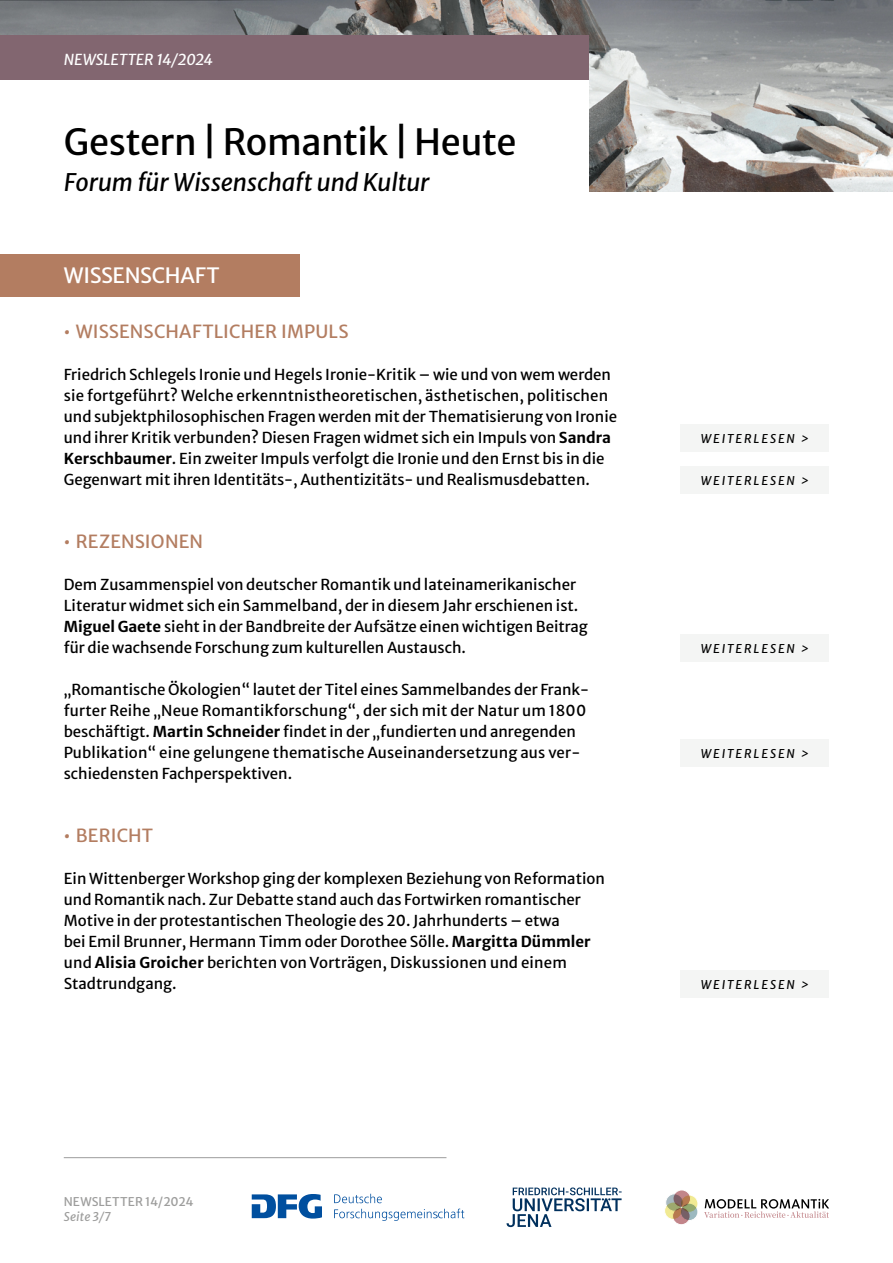
<style>
.page{position:relative;width:893px;height:1263px;background:#fff}
.page>*{position:absolute;margin:0;border:0;box-sizing:border-box;transform-origin:0 0}
.t1{font:36px "Merriweather Sans";letter-spacing:-.015em;color:#000}
.t2{font:italic 24px "Merriweather Sans";letter-spacing:-.005em;color:#000}
.t3{font:21px "Merriweather Sans";letter-spacing:-.01em;color:#fff}
.Überschrift{font:18px "Merriweather Sans";letter-spacing:.01em;color:#b37d61}
.Text{font:15px/21px "Merriweather Sans";color:#000}
.t4{font:italic 15px "Merriweather Sans";letter-spacing:-.005em;color:#fff}
.t5{font:italic 12px "Merriweather Sans";letter-spacing:.155em;color:#000}
.t6{font:12px "Merriweather Sans";letter-spacing:.005em;color:#9d9d9c}
.t7{font:italic 12px "Merriweather Sans";letter-spacing:.01em;color:#9d9d9c}
.s1{font-weight:700}
</style>
<div class="page">
<img style="left:0;top:0;width:893px;height:191px">
<div style="left:0;top:35px;width:589px;height:111px;background:#826670"></div>
<div style="left:0;top:81px;width:589px;height:118px;background:#fff"></div>
<svg style="left:506px;top:1187px;width:116px;height:40px"></svg>
<svg style="left:252px;top:1194px;width:70px;height:24px"></svg>
<svg style="left:334px;top:1194px;width:130px;height:27px"></svg>
<hr style="left:64px;top:1157px;width:382px;height:1px;background:#9d9d9c">
<div style="left:666px;top:1194px;width:17px;height:17px;background:#a8b9c0;border-radius:50%"></div>
<div style="left:666px;top:1194px;width:17px;height:17px;border:1px solid #fff;border-radius:50%"></div>
<div style="left:680px;top:1203px;width:18px;height:17px;background:#9cb9c0;border-radius:50%"></div>
<div style="left:680px;top:1203px;width:18px;height:18px;border:1px solid #fff;border-radius:50%"></div>
<svg style="left:673px;top:1190px;width:17px;height:17px"></svg>
<div style="left:673px;top:1190px;width:18px;height:17px;border:1px solid #fff;border-radius:50%"></div>
<svg style="left:673px;top:1207px;width:17px;height:18px"></svg>
<div style="left:672px;top:1207px;width:18px;height:18px;border:1px solid #fff;border-radius:50%"></div>
<svg style="left:665px;top:1202px;width:17px;height:17px"></svg>
<div style="left:664px;top:1202px;width:18px;height:17px;border:1px solid #fff;border-radius:50%"></div>
<svg style="left:680px;top:1195px;width:18px;height:17px"></svg>
<div style="left:680px;top:1195px;width:18px;height:17px;border:1px solid #fff;border-radius:50%"></div>
<svg style="left:704px;top:1199px;width:125px;height:19px"></svg>
<div style="left:0;top:254px;width:300px;height:42px;background:#b37d61"></div>
<div style="left:680px;top:634px;width:149px;height:28px;background:#f4f5f4"></div>
<div style="left:680px;top:739px;width:149px;height:28px;background:#f4f5f4"></div>
<div style="left:680px;top:970px;width:149px;height:28px;background:#f4f5f4"></div>
<div style="left:680px;top:424px;width:149px;height:28px;background:#f4f5f4"></div>
<div style="left:680px;top:466px;width:149px;height:28px;background:#f4f5f4"></div>
<p class="t4" style="left:64px;top:46px;width:151px">NEWSLETTER 14/2024</p>
<h1 class="t1" style="left:64px;top:111px;width:454px">Gestern | Romantik | Heute</h1>
<h2 class="t2" style="left:64px;top:161px;width:367px">Forum für Wissenschaft und Kultur</h2>
<p class="t3" style="left:64px;top:257px;width:158px">WISSENSCHAFT</p>
<p class="Überschrift" style="left:64px;top:316px;width:286px"><sup>.</sup> WISSENSCHAFTLICHER IMPULS</p>
<p class="Text" style="left:64px;top:363px;width:549px">Friedrich Schlegels Ironie und Hegels Ironie-Kritik – wie und von wem werden</p>
<p class="Text" style="left:64px;top:384px;width:546px">sie fortgeführt? Welche erkenntnistheoretischen, ästhetischen, politischen</p>
<p class="Text" style="left:64px;top:405px;width:555px">und subjektphilosophischen Fragen werden mit der Thematisierung von Ironie</p>
<p class="Text" style="left:64px;top:426px;width:549px">und ihrer Kritik verbunden? Diesen Fragen widmet sich ein Impuls von <span class="s1">Sandra</span></p>
<p class="Text" style="left:64px;top:447px;width:542px"><span class="s1">Kerschbaumer</span>. Ein zweiter Impuls verfolgt die Ironie und den Ernst bis in die<br>Gegenwart mit ihren Identitäts-, Authentizitäts- und Realismusdebatten.</p>
<p class="Überschrift" style="left:64px;top:526px;width:141px"><sup>.</sup> REZENSIONEN</p>
<p class="Text" style="left:64px;top:573px;width:514px">Dem Zusammenspiel von deutscher Romantik und lateinamerikanischer</p>
<p class="Text" style="left:64px;top:594px;width:516px">Literatur widmet sich ein Sammelband, der in diesem Jahr erschienen ist.</p>
<p class="Text" style="left:64px;top:615px;width:526px"><span class="s1">Miguel Gaete</span> sieht in der Bandbreite der Aufsätze einen wichtigen Beitrag</p>
<p class="Text" style="left:64px;top:636px;width:404px">für die wachsende Forschung zum kulturellen Austausch.</p>
<p class="Text" style="left:64px;top:678px;width:527px">„Romantische Ökologien“ lautet der Titel eines Sammelbandes der Frank-</p>
<p class="Text" style="left:64px;top:699px;width:524px">furter Reihe „Neue Romantikforschung“, der sich mit der Natur um 1800</p>
<p class="Text" style="left:64px;top:720px;width:514px">beschäftigt. <span class="s1">Martin Schneider</span> findet in der „fundierten und anregenden</p>
<p class="Text" style="left:64px;top:741px;width:518px">Publikation“ eine gelungene thematische Auseinandersetzung aus ver-</p>
<p class="Text" style="left:64px;top:762px;width:230px">schiedensten Fachperspektiven.</p>
<p class="Überschrift" style="left:64px;top:820px;width:91px"><sup>.</sup> BERICHT</p>
<p class="Text" style="left:64px;top:867px;width:543px">Ein Wittenberger Workshop ging der komplexen Beziehung von Reformation</p>
<p class="Text" style="left:64px;top:888px;width:519px">und Romantik nach. Zur Debatte stand auch das Fortwirken romantischer</p>
<p class="Text" style="left:64px;top:909px;width:498px">Motive in der protestantischen Theologie des 20. Jahrhunderts – etwa</p>
<p class="Text" style="left:64px;top:930px;width:528px">bei Emil Brunner, Hermann Timm oder Dorothee Sölle. <span class="s1">Margitta Dümmler</span></p>
<p class="Text" style="left:64px;top:951px;width:505px">und <span class="s1">Alisia Groicher</span> berichten von Vorträgen, Diskussionen und einem</p>
<p class="Text" style="left:64px;top:972px;width:114px">Stadtrundgang.</p>
<p class="t6" style="left:64px;top:1191px;width:131px">NEWSLETTER 14/2024</p>
<p class="t7" style="left:64px;top:1205px;width:49px">Seite 3/7</p>
<p class="t5" style="left:701px;top:428px;width:109px">WEITERLESEN &gt;</p>
<p class="t5" style="left:701px;top:470px;width:109px">WEITERLESEN &gt;</p>
<p class="t5" style="left:701px;top:638px;width:109px">WEITERLESEN &gt;</p>
<p class="t5" style="left:701px;top:743px;width:109px">WEITERLESEN &gt;</p>
<p class="t5" style="left:701px;top:974px;width:109px">WEITERLESEN &gt;</p>
</div>
